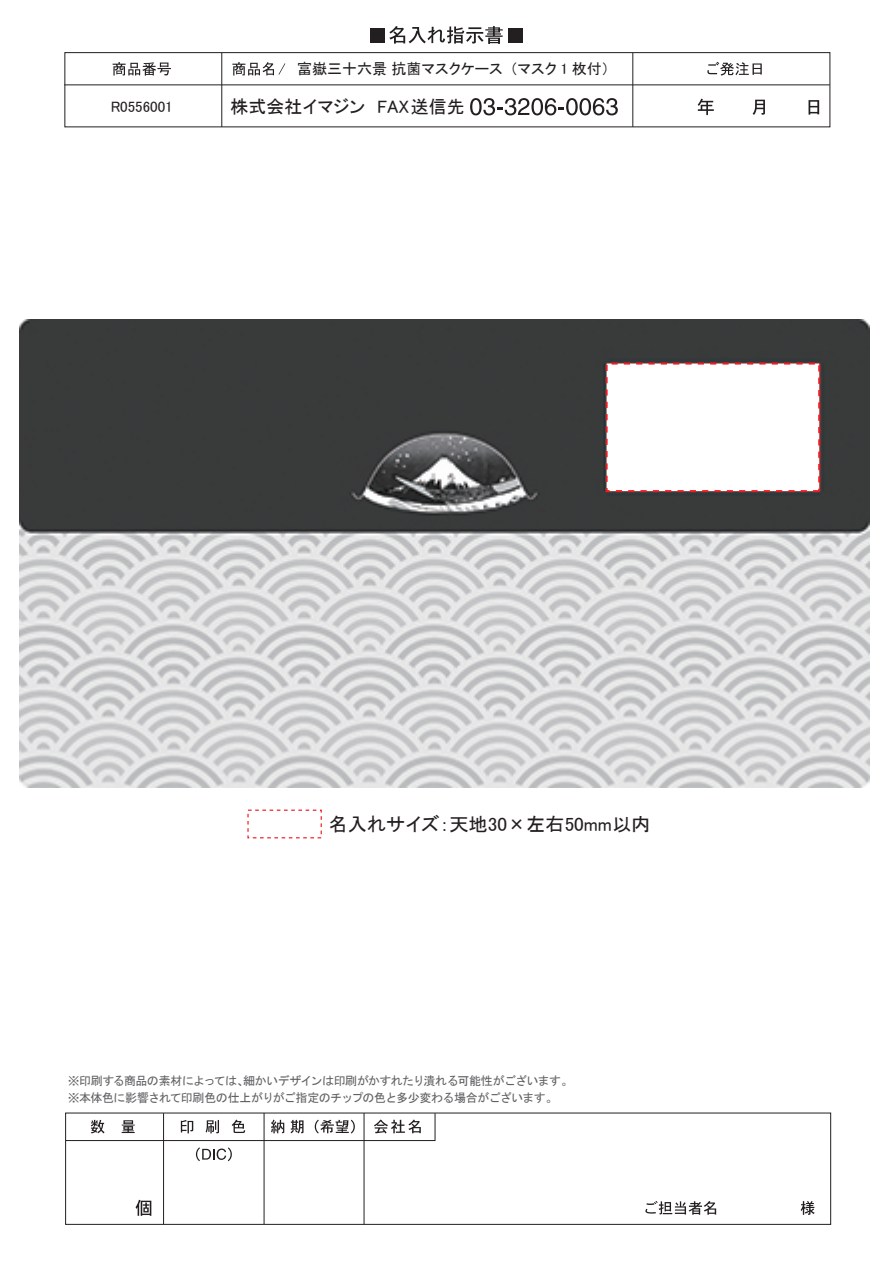
<style>
.page{position:relative;width:893px;height:1263px;background:#fff}
.page>*{position:absolute;margin:0;border:0;box-sizing:border-box;transform-origin:0 0}
.t1{font:19.2px "MS P Gothic";color:#231f20}
.t2{font:18px "MS P Gothic";color:#231f20}
.t3{font:15px "MS P Gothic";color:#231f20}
.t4{font:12px/17px "MS Gothic";letter-spacing:-.045em;color:#616164}
</style>
<div class="page">
<div style="left:65px;top:1113px;width:766px;height:112px;border:1px solid #231f20"></div>
<hr style="left:264px;top:1113px;width:1px;height:111px;background:#231f20">
<hr style="left:163px;top:1113px;width:1px;height:111px;background:#231f20">
<hr style="left:364px;top:1113px;width:1px;height:111px;background:#231f20">
<svg style="left:65px;top:1112px;width:371px;height:29px"></svg>
<svg style="left:196px;top:1147px;width:36px;height:14px"></svg>
<svg style="left:136px;top:1200px;width:15px;height:16px"></svg>
<svg style="left:645px;top:1201px;width:71px;height:14px"></svg>
<svg style="left:801px;top:1201px;width:14px;height:14px"></svg>
<div style="left:64px;top:52px;width:766px;height:75px;border:1px solid #231f20"></div>
<svg style="left:698px;top:99px;width:16px;height:16px"></svg>
<svg style="left:753px;top:100px;width:12px;height:15px"></svg>
<svg style="left:808px;top:100px;width:11px;height:15px"></svg>
<hr style="left:221px;top:53px;width:1px;height:74px;background:#231f20">
<div style="left:370px;top:28px;width:15px;height:14px;background:#231f20"></div>
<svg style="left:389px;top:26px;width:114px;height:18px"></svg>
<div style="left:508px;top:28px;width:15px;height:14px;background:#231f20"></div>
<svg style="left:470px;top:98px;width:148px;height:17px"></svg>
<hr style="left:632px;top:53px;width:1px;height:74px;background:#231f20">
<hr style="left:64px;top:84px;width:766px;height:1px;background:#231f20">
<div style="left:247px;top:809px;width:75px;height:29px;background:#fff;border:1px dashed #ee1d23"></div>
<svg style="left:113px;top:62px;width:58px;height:14px"></svg>
<svg style="left:232px;top:62px;width:53px;height:14px"></svg>
<svg style="left:707px;top:62px;width:55px;height:14px"></svg>
<img style="left:20px;top:320px;width:850px;height:468px">
<div style="left:606px;top:362px;width:214px;height:130px;background:#fff;border:2px dashed #ee1d23"></div>
<p class="t3" style="left:111px;top:99px;width:63px">R0556001</p>
<p class="t3" style="left:297px;top:61px;width:314px">富嶽三十六景 抗菌マスクケース（マスク 1 枚付）</p>
<h2 class="t2" style="left:231px;top:98px;width:236px">株式会社イマジン FAX送信先</h2>
<h1 class="t1" style="left:329px;top:814px;width:323px">名入れサイズ：天地30×左右50mm以内</h1>
<p class="t4" style="left:68px;top:1072px;width:507px">※印刷する商品の素材によっては、細かいデザインは印刷がかすれたり潰れる可能性がございます。※本体色に影響されて印刷色の仕上がりがご指定のチップの色と多少変わる場合がございます。</p>
</div>
